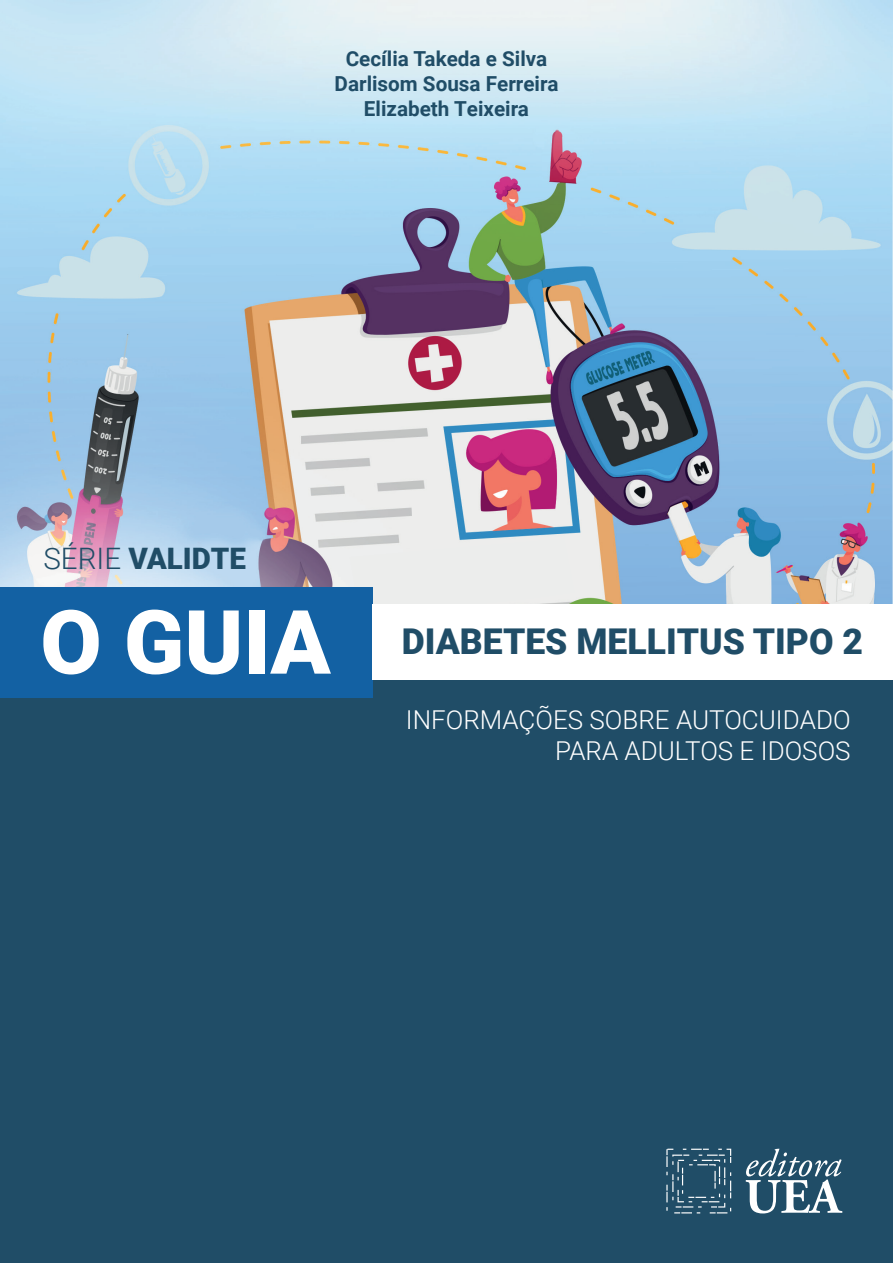
<style>
.page{position:relative;width:893px;height:1263px;background:#fff}
.page>*{position:absolute;margin:0;border:0;box-sizing:border-box;transform-origin:0 0}
.t1{font:900 88.8px "Roboto";color:#fff}
.t2{font:900 35.55px "Roboto";color:#204d67}
.t3{font:900 29.55px "Roboto";color:#204d67}
.t4{font:300 25.95px/31.2px "Roboto";color:#fff;text-align:right}
.t5{font:700 20.7px/24.8px "Roboto";color:#204d67;text-align:center}
.s1{font-weight:300}
</style>
<div class="page">
<img style="left:0;top:0;width:893px;height:604px">
<div style="left:350px;top:539px;width:224px;height:65px;background:#ecedec"></div>
<div style="left:0;top:649px;width:893px;height:614px;background:#204d67"></div>
<div style="left:0;top:587px;width:372px;height:110px;background:#1361a3"></div>
<div style="left:372px;top:604px;width:521px;height:76px;background:#fff"></div>
<svg style="left:666px;top:1149px;width:65px;height:64px"></svg>
<svg style="left:745px;top:1148px;width:97px;height:65px"></svg>
<p class="t5" style="left:335px;top:46px;width:225px">Cecília Takeda e Silva<br>Darlisom Sousa Ferreira<br>Elizabeth Teixeira</p>
<h3 class="t3" style="left:43px;top:538px;width:204px"><span class="s1">SÉRIE</span> VALIDTE</h3>
<h1 class="t1" style="left:40px;top:580px;width:292px">O GUIA</h1>
<h2 class="t2" style="left:402px;top:617px;width:463px">DIABETES MELLITUS TIPO 2</h2>
<p class="t4" style="left:406px;top:703px;width:446px">INFORMAÇÕES SOBRE AUTOCUIDADO<br>PARA ADULTOS E IDOSOS</p>
</div>
